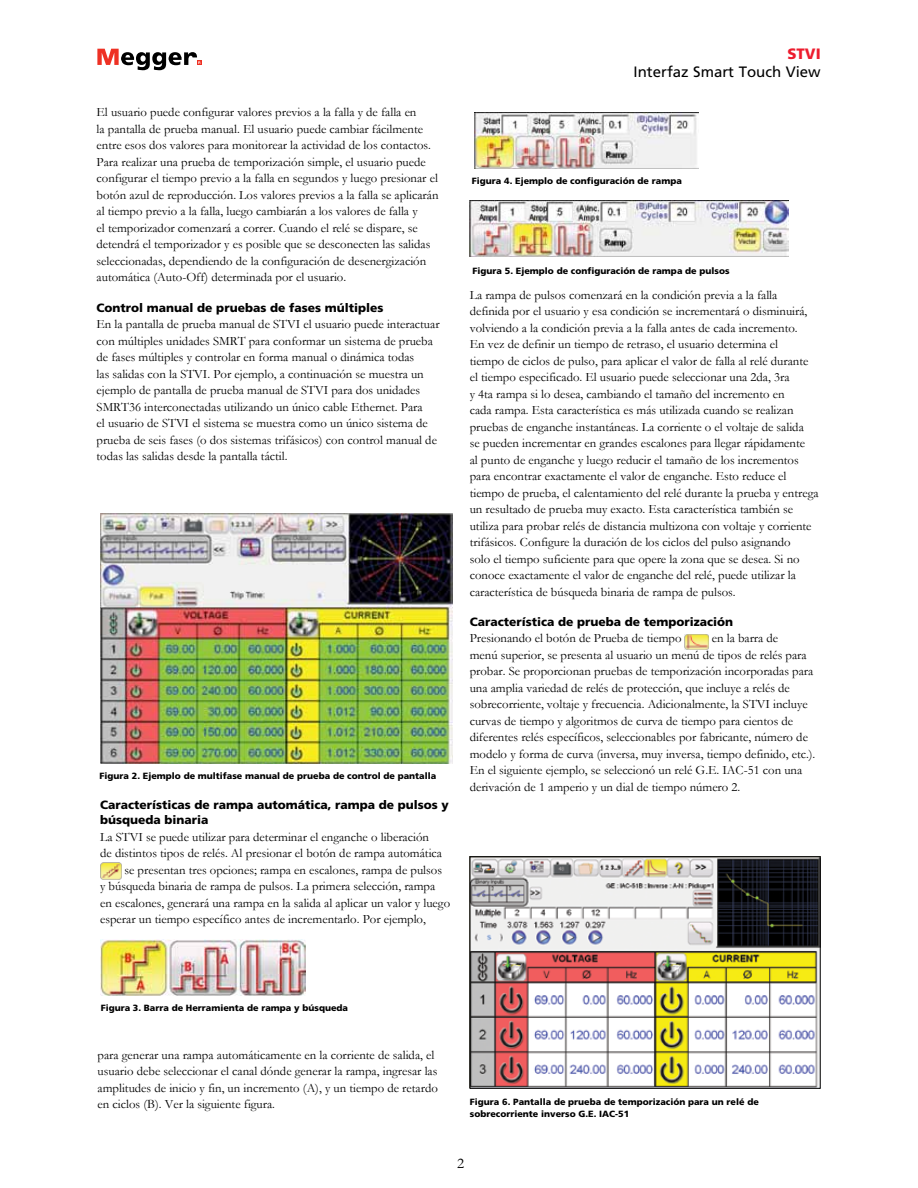
<style>
.page{position:relative;width:918px;height:1188px;background:#fff}
.page>*{position:absolute;margin:0;border:0;box-sizing:border-box;transform-origin:0 0}
.t1{font:15px "Frutiger LT Std";color:#000}
.t2{font:900 15px "Frutiger LT Std";color:#ed1c2e}
.t3{font:15px "Garamond";color:#000}
.t4{font:12.75px/16.5px "Garamond";color:#000}
.t5{font:900 12px/15px "Frutiger LT Std";color:#000}
.t6{font:900 9px/12px "Frutiger LT Std";color:#000}
</style>
<div class="page">
<svg style="left:97px;top:49px;width:104px;height:21px"></svg>
<img style="left:100px;top:863px;width:21px;height:16px">
<img style="left:685px;top:635px;width:23px;height:14px">
<img style="left:470px;top:200px;width:318px;height:56px">
<img style="left:471px;top:858px;width:348px;height:229px">
<div style="left:469px;top:856px;width:352px;height:233px;border:1px solid #000"></div>
<img style="left:474px;top:113px;width:224px;height:56px">
<img style="left:101px;top:939px;width:205px;height:56px">
<img style="left:100px;top:514px;width:352px;height:249px">
<p class="t4" style="left:97px;top:104px;width:343px">El usuario puede configurar valores previos a la falla y de falla en<br>la pantalla de prueba manual. El usuario puede cambiar fácilmente entre esos dos valores para monitorear la actividad de los contactos.<br>Para realizar una prueba de temporización simple, el usuario puede configurar el tiempo previo a la falla en segundos y luego presionar el botón azul de reproducción. Los valores previos a la falla se aplicarán al tiempo previo a la falla, luego cambiarán a los valores de falla y<br>el temporizador comenzará a correr. Cuando el relé se dispare, se detendrá el temporizador y es posible que se desconecten las salidas seleccionadas, dependiendo de la configuración de desenergización automática (Auto-Off) determinada por el usuario.</p>
<p class="t5" style="left:97px;top:300px;width:288px">Control manual de pruebas de fases múltiples</p>
<p class="t4" style="left:97px;top:316px;width:345px">En la pantalla de prueba manual de STVI el usuario puede interactuar con múltiples unidades SMRT para conformar un sistema de prueba de fases múltiples y controlar en forma manual o dinámica todas<br>las salidas con la STVI. Por ejemplo, a continuación se muestra un ejemplo de pantalla de prueba manual de STVI para dos unidades SMRT36 interconectadas utilizando un único cable Ethernet. Para<br>el usuario de STVI el sistema se muestra como un único sistema de prueba de seis fases (o dos sistemas trifásicos) con control manual de todas las salidas desde la pantalla táctil.</p>
<p class="t6" style="left:100px;top:769px;width:338px">Figura 2. Ejemplo de multifase manual de prueba de control de pantalla</p>
<p class="t5" style="left:100px;top:798px;width:350px">Características de rampa automática, rampa de pulsos y búsqueda binaria</p>
<p class="t4" style="left:100px;top:828px;width:330px">La STVI se puede utilizar para determinar el enganche o liberación</p>
<p class="t4" style="left:100px;top:845px;width:343px">de distintos tipos de relés. Al presionar el botón de rampa automática</p>
<p class="t4" style="left:124px;top:861px;width:319px">se presentan tres opciones; rampa en escalones, rampa de pulsos</p>
<p class="t4" style="left:100px;top:878px;width:337px">y búsqueda binaria de rampa de pulsos. La primera selección, rampa</p>
<p class="t4" style="left:100px;top:894px;width:352px">en escalones, generará una rampa en la salida al aplicar un valor y luego</p>
<p class="t4" style="left:100px;top:911px;width:327px">esperar un tiempo específico antes de incrementarlo. Por ejemplo,</p>
<p class="t2" style="left:787px;top:45px;width:35px">STVI</p>
<p class="t1" style="left:634px;top:63px;width:189px">Interfaz Smart Touch View</p>
<p class="t6" style="left:472px;top:175px;width:211px">Figura 4. Ejemplo de configuración de rampa</p>
<p class="t6" style="left:473px;top:265px;width:258px">Figura 5. Ejemplo de configuración de rampa de pulsos</p>
<p class="t4" style="left:470px;top:286px;width:350px">La rampa de pulsos comenzará en la condición previa a la falla definida por el usuario y esa condición se incrementará o disminuirá, volviendo a la condición previa a la falla antes de cada incremento.<br>En vez de definir un tiempo de retraso, el usuario determina el<br>tiempo de ciclos de pulso, para aplicar el valor de falla al relé durante el tiempo especificado. El usuario puede seleccionar una 2da, 3ra<br>y 4ta rampa si lo desea, cambiando el tamaño del incremento en<br>cada rampa. Esta característica es más utilizada cuando se realizan pruebas de enganche instantáneas. La corriente o el voltaje de salida<br>se pueden incrementar en grandes escalones para llegar rápidamente<br>al punto de enganche y luego reducir el tamaño de los incrementos para encontrar exactamente el valor de enganche. Esto reduce el tiempo de prueba, el calentamiento del relé durante la prueba y entrega un resultado de prueba muy exacto. Esta característica también se utiliza para probar relés de distancia multizona con voltaje y corriente trifásicos. Configure la duración de los ciclos del pulso asignando<br>solo el tiempo suficiente para que opere la zona que se desea. Si no conoce exactamente el valor de enganche del relé, puede utilizar la característica de búsqueda binaria de rampa de pulsos.</p>
<p class="t5" style="left:470px;top:614px;width:265px">Característica de prueba de temporización</p>
<p class="t4" style="left:470px;top:630px;width:213px">Presionando el botón de Prueba de tiempo</p>
<p class="t4" style="left:470px;top:630px;width:347px;text-indent:242px">en la barra de<br>menú superior, se presenta al usuario un menú de tipos de relés para probar. Se proporcionan pruebas de temporización incorporadas para una amplia variedad de relés de protección, que incluye a relés de sobrecorriente, voltaje y frecuencia. Adicionalmente, la STVI incluye curvas de tiempo y algoritmos de curva de tiempo para cientos de diferentes relés específicos, seleccionables por fabricante, número de modelo y forma de curva (inversa, muy inversa, tiempo definido, etc.).<br>En el siguiente ejemplo, se seleccionó un relé G.E. IAC-51 con una derivación de 1 amperio y un dial de tiempo número 2.</p>
<p class="t6" style="left:101px;top:1002px;width:249px">Figura 3. Barra de Herramienta de rampa y búsqueda</p>
<p class="t4" style="left:98px;top:1046px;width:342px">para generar una rampa automáticamente en la corriente de salida, el usuario debe seleccionar el canal dónde generar la rampa, ingresar las amplitudes de inicio y fin, un incremento (A), y un tiempo de retardo en ciclos (B). Ver la siguiente figura.</p>
<p class="t6" style="left:470px;top:1096px;width:290px">Figura 6. Pantalla de prueba de temporización para un relé de sobrecorriente inverso G.E. IAC-51</p>
<p class="t3" style="left:457px;top:1153px;width:9px">2</p>
</div>
